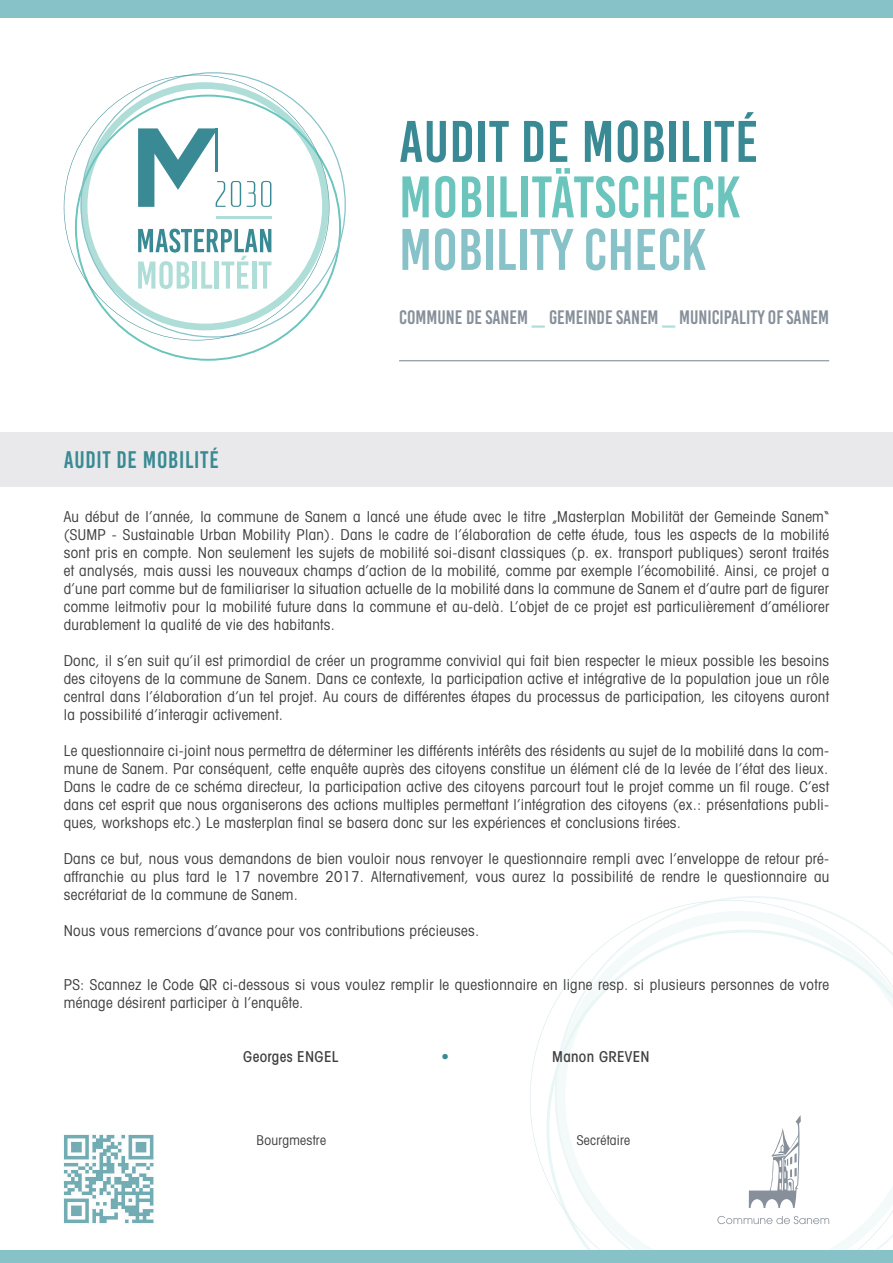
<style>
.page{position:relative;width:893px;height:1263px;background:#fff}
.page>*{position:absolute;margin:0;border:0;box-sizing:border-box;transform-origin:0 0}
.t1{font:58.5px "Bebas Kai";letter-spacing:.01em;color:#398a94}
.t2{font:58.5px "Bebas Kai";letter-spacing:.01em;color:#6bc5bd}
.t3{font:58.5px "Bebas Kai";letter-spacing:.005em;color:#88c2c9}
.t4{font:24px "Bebas Kai";letter-spacing:.03em;color:#398a94}
.t5{font:19.5px "Bebas Kai";color:#868f9a}
.t6{font:condensed 15px/18px "Avant Garde";letter-spacing:.02em;color:#3e3e3f;text-align:justify}
.t7{font:500 condensed 15px "Avant Garde";letter-spacing:.02em;color:#3e3e3f}
.t8{font:500 condensed 15px "Avant Garde";color:#398a94}
.t9{font:condensed 13.5px "Avant Garde";letter-spacing:.02em;color:#3e3e3f}
.s1{font-size:30px;color:#afded9}
</style>
<div class="page">
<svg style="left:530px;top:900px;width:363px;height:350px"></svg>
<div style="left:0;top:432px;width:893px;height:54px;background:#e9e9eb"></div>
<svg style="left:137px;top:340px;width:142px;height:21px"></svg>
<svg style="left:187px;top:72px;width:159px;height:211px"></svg>
<svg style="left:64px;top:75px;width:265px;height:265px"></svg>
<div style="left:0;top:0;width:893px;height:18px;background:#88c2c9"></div>
<div style="left:0;top:1250px;width:893px;height:13px;background:#88c2c9"></div>
<hr style="left:399px;top:360px;width:430px;height:1px;background:#868f9a">
<svg style="left:749px;top:1115px;width:52px;height:93px"></svg>
<svg style="left:717px;top:1216px;width:112px;height:8px"></svg>
<img style="left:64px;top:1134px;width:90px;height:90px">
<p class="t4" style="left:64px;top:447px;width:156px">AUDIT DE MOBILITÉ</p>
<p class="t1" style="left:399px;top:110px;width:360px">AUDIT DE MOBILITÉ</p>
<p class="t2" style="left:399px;top:166px;width:343px">MOBILITÄTSCHECK</p>
<p class="t3" style="left:399px;top:218px;width:308px">MOBILITY CHECK</p>
<p class="t5" style="left:399px;top:307px;width:432px">COMMUNE DE SANEM <span class="s1">_</span> GEMEINDE SANEM <span class="s1">_</span> MUNICIPALITY OF SANEM</p>
<p class="t6" style="left:64px;top:507px;width:767px">Au début de l’année, la commune de Sanem a lancé une étude avec le titre „Masterplan Mobilität der Gemeinde Sanem“ (SUMP - Sustainable Urban Mobility Plan). Dans le cadre de l’élaboration de cette étude, tous les aspects de la mobilité sont pris en compte. Non seulement les sujets de mobilité soi-disant classiques (p. ex. transport publiques) seront traités et analysés, mais aussi les nouveaux champs d’action de la mobilité, comme par exemple l’écomobilité. Ainsi, ce projet a d’une part comme but de familiariser la situation actuelle de la mobilité dans la commune de Sanem et d’autre part de figurer comme leitmotiv pour la mobilité future dans la commune et au-delà. L’objet de ce projet est particulièrement d’améliorer durablement la qualité de vie des habitants.</p>
<p class="t6" style="left:64px;top:651px;width:767px">Donc, il s’en suit qu’il est primordial de créer un programme convivial qui fait bien respecter le mieux possible les besoins des citoyens de la commune de Sanem. Dans ce contexte, la participation active et intégrative de la population joue un rôle central dans l’élaboration d’un tel projet. Au cours de différentes étapes du processus de participation, les citoyens auront la possibilité d’interagir activement.</p>
<p class="t6" style="left:64px;top:741px;width:767px">Le questionnaire ci-joint nous permettra de déterminer les différents intérêts des résidents au sujet de la mobilité dans la com&shy;mune de Sanem. Par conséquent, cette enquête auprès des citoyens constitue un élément clé de la levée de l’état des lieux.</p>
<p class="t6" style="left:64px;top:777px;width:767px">Dans le cadre de ce schéma directeur, la participation active des citoyens parcourt tout le projet comme un fil rouge. C’est dans cet esprit que nous organiserons des actions multiples permettant l’intégration des citoyens (ex.: présentations publi&shy;ques, workshops etc.) Le masterplan final se basera donc sur les expériences et conclusions tirées.</p>
<p class="t6" style="left:64px;top:849px;width:767px">Dans ce but, nous vous demandons de bien vouloir nous renvoyer le questionnaire rempli avec l’enveloppe de retour pré&shy;affranchie au plus tard le 17 novembre 2017. Alternativement, vous aurez la possibilité de rendre le questionnaire au secrétariat de la commune de Sanem.</p>
<p class="t6" style="left:64px;top:921px;width:417px">Nous vous remercions d’avance pour vos contributions précieuses.</p>
<p class="t6" style="left:64px;top:975px;width:767px">PS: Scannez le Code QR ci-dessous si vous voulez remplir le questionnaire en ligne resp. si plusieurs personnes de votre ménage désirent participer à l’enquête.</p>
<p class="t7" style="left:243px;top:1047px;width:97px">Georges ENGEL</p>
<p class="t8" style="left:442px;top:1047px;width:9px">•</p>
<p class="t7" style="left:552px;top:1047px;width:99px">Manon GREVEN</p>
<p class="t9" style="left:257px;top:1131px;width:71px">Bourgmestre</p>
<p class="t9" style="left:577px;top:1131px;width:55px">Secrétaire</p>
</div>
